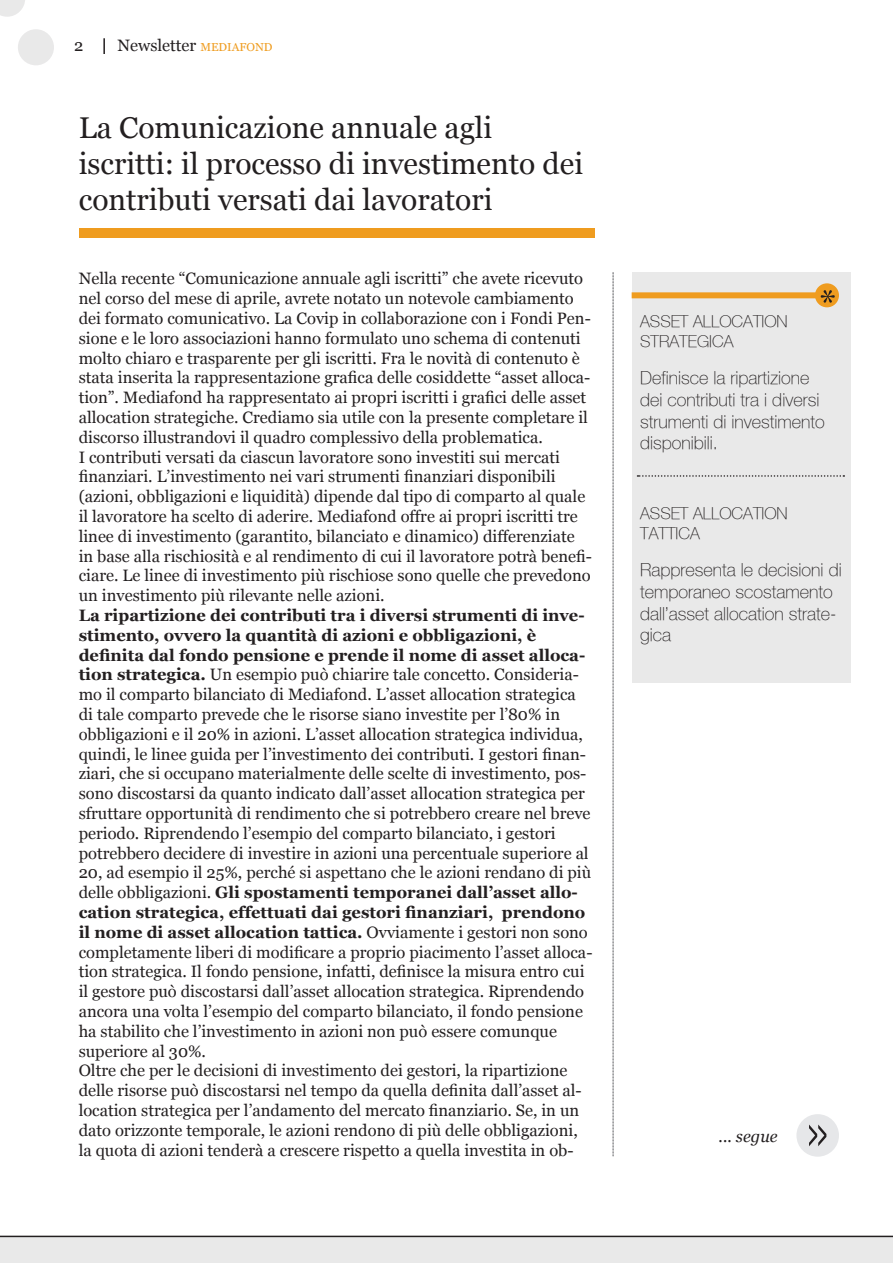
<style>
.page{position:relative;width:893px;height:1263px;background:#fff}
.page>*{position:absolute;margin:0;border:0;box-sizing:border-box;transform-origin:0 0}
.t1{font:30px/36px "Georgia";color:#231f20}
.t2{font:100 18px/21.6px "Helvetica Neue";color:#231f20}
.t3{font:16.5px/19.8px "Georgia";color:#231f20}
.t4{font:100 16.5px/19.8px "Helvetica Neue";color:#231f20}
.t5{font:italic 16.5px "Georgia";color:#231f20}
.s1{font-size:11.55px;color:#ef9c1f}
.s2{font-weight:700}
</style>
<div class="page">
<svg style="left:103px;top:38px;width:2px;height:16px"></svg>
<div style="left:0;top:1238px;width:893px;height:25px;background:#e9e9e9"></div>
<hr style="left:0;top:1236px;width:893px;height:1px;background:#231f20">
<svg style="left:0;top:0;width:25px;height:17px"></svg>
<div style="left:18px;top:29px;width:36px;height:36px;background:#e9e9e9;border-radius:50%"></div>
<div style="left:79px;top:229px;width:515px;height:9px;background:#ef9c1f"></div>
<svg style="left:612px;top:273px;width:2px;height:883px;background:#c1c1c3"></svg>
<div style="left:632px;top:272px;width:218px;height:410px;background:#e9e9e9"></div>
<div style="left:632px;top:292px;width:195px;height:6px;background:#ef9c1f"></div>
<div style="left:815px;top:283px;width:24px;height:24px;background:#ef9c1f;border-radius:50%"></div>
<svg style="left:637px;top:475px;width:207px;height:2px"></svg>
<div style="left:796px;top:1114px;width:43px;height:43px;background:#e6e7e9;border-radius:50%"></div>
<svg style="left:809px;top:1124px;width:17px;height:22px"></svg>
<svg style="left:821px;top:290px;width:14px;height:13px"></svg>
<p class="t3" style="left:74px;top:36px;width:11px">2</p>
<p class="t3" style="left:118px;top:36px;width:156px">Newsletter <span class="s1">MEDIAFOND</span></p>
<h1 class="t1" style="left:79px;top:110px;width:506px">La Comunicazione annuale agli iscritti: il processo di investimento dei contributi versati dai lavoratori</h1>
<p class="t3" style="left:79px;top:269px;width:515px">Nella recente “Comunicazione annuale agli iscritti” che avete ricevuto nel corso del mese di aprile, avrete notato un notevole cambiamento dei formato comunicativo. La Covip in collaborazione con i Fondi Pen&shy;sione e le loro associazioni hanno formulato uno schema di contenuti molto chiaro e trasparente per gli iscritti. Fra le novità di contenuto è stata inserita la rappresentazione grafica delle cosiddette “asset alloca&shy;tion”. Mediafond ha rappresentato ai propri iscritti i grafici delle asset allocation strategiche. Crediamo sia utile con la presente completare il discorso illustrandovi il quadro complessivo della problematica.<br>I contributi versati da ciascun lavoratore sono investiti sui mercati finanziari. L’investimento nei vari strumenti finanziari disponibili (azioni, obbligazioni e liquidità) dipende dal tipo di comparto al quale il lavoratore ha scelto di aderire. Mediafond offre ai propri iscritti tre linee di investimento (garantito, bilanciato e dinamico) differenziate in base alla rischiosità e al rendimento di cui il lavoratore potrà benefi&shy;ciare. Le linee di investimento più rischiose sono quelle che prevedono un investimento più rilevante nelle azioni.</p>
<p class="t3" style="left:79px;top:606px;width:515px"><span class="s2">La ripartizione dei contributi tra i diversi strumenti di inve&shy;stimento, ovvero la quantità di azioni e obbligazioni, è definita dal fondo pensione e prende il nome di asset alloca&shy;tion strategica.</span> Un esempio può chiarire tale concetto. Consideria&shy;mo il comparto bilanciato di Mediafond. L’asset allocation strategica di tale comparto prevede che le risorse siano investite per l’80% in obbligazioni e il 20% in azioni. L’asset allocation strategica individua, quindi, le linee guida per l’investimento dei contributi. I gestori finan&shy;ziari, che si occupano materialmente delle scelte di investimento, pos&shy;sono discostarsi da quanto indicato dall’asset allocation strategica per sfruttare opportunità di rendimento che si potrebbero creare nel breve periodo. Riprendendo l’esempio del comparto bilanciato, i gestori potrebbero decidere di investire in azioni una percentuale superiore al 20, ad esempio il 25%, perché si aspettano che le azioni rendano di più delle obbligazioni. <span class="s2">Gli spostamenti temporanei dall’asset allo&shy;cation strategica, effettuati dai gestori finanziari, prendono il nome di asset allocation tattica.</span> Ovviamente i gestori non sono completamente liberi di modificare a proprio piacimento l’asset alloca&shy;tion strategica. Il fondo pensione, infatti, definisce la misura entro cui il gestore può discostarsi dall’asset allocation strategica. Riprendendo ancora una volta l’esempio del comparto bilanciato, il fondo pensione ha stabilito che l’investimento in azioni non può essere comunque superiore al 30%.<br>Oltre che per le decisioni di investimento dei gestori, la ripartizione delle risorse può discostarsi nel tempo da quella definita dall’asset al&shy;location strategica per l’andamento del mercato finanziario. Se, in un dato orizzonte temporale, le azioni rendono di più delle obbligazioni, la quota di azioni tenderà a crescere rispetto a quella investita in ob-</p>
<p class="t4" style="left:640px;top:311px;width:149px">ASS ET ALLOCATION<br>STRATEGICA</p>
<p class="t2" style="left:640px;top:367px;width:186px">Definisce la ripartizione dei contributi tra i diversi strumenti di investimento disponibili.</p>
<p class="t4" style="left:640px;top:503px;width:149px">ASS ET ALLOCATION<br>TATT ICA</p>
<p class="t2" style="left:640px;top:559px;width:203px">Rappresenta le decisioni di temporaneo scostamento dall’asset allocation strate&shy;gica</p>
<p class="t5" style="left:719px;top:1125px;width:60px">... segue</p>
</div>
